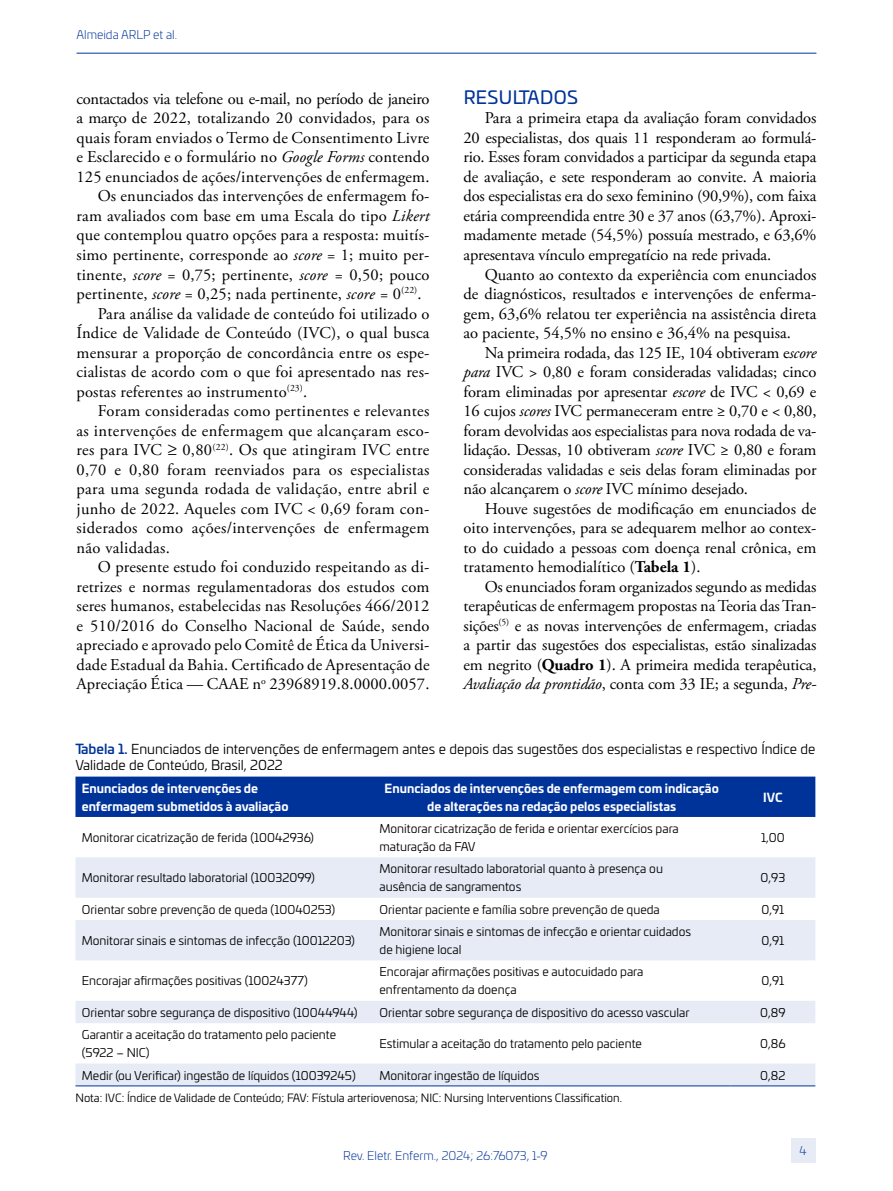
<style>
.page{position:relative;width:893px;height:1191px;background:#fff}
.page>*{position:absolute;margin:0;border:0;box-sizing:border-box;transform-origin:0 0}
.t1{font:18px "Univia Pro";letter-spacing:.02em;color:#039}
.t2{font:16.5px/19.5px "Adobe Garamond Pro";letter-spacing:.01em;color:#000;text-align:justify}
.t3{font:16.5px "Adobe Garamond Pro";letter-spacing:-.02em;color:#000}
.t4{font:13.5px/16.2px "Univia Pro";color:#000}
.t5{font:12px/18px "Univia Pro";color:#000}
.t6{font:700 12px/18px "Univia Pro";color:#fff}
.t7{font:300 12px "Univia Pro";color:#039}
.t8{font:11.25px "Univia Pro";color:#000}
.s1{font-style:italic}
.s2{font-weight:700}
.s3{font-weight:500;color:#039}
</style>
<div class="page">
<div style="left:791px;top:1138px;width:24px;height:25px;background:#e6ebf5"></div>
<hr style="left:77px;top:53px;width:739px;height:1px;background:#039">
<div style="left:75px;top:776px;width:740px;height:41px;background:#039"></div>
<svg style="left:75px;top:857px;width:740px;height:228px;fill:#e6ebf5"></svg>
<hr style="left:75px;top:1085px;width:298px;height:1px;background:#039">
<hr style="left:373px;top:1085px;width:357px;height:1px;background:#039">
<hr style="left:730px;top:1085px;width:85px;height:1px;background:#039">
<p class="t7" style="left:77px;top:26px;width:102px">Almeida ARLP et al.</p>
<p class="t3" style="left:77px;top:89px;width:354px">contactados via telefone ou e-mail, no período de janeiro</p>
<p class="t2" style="left:77px;top:109px;width:354px">a março de 2022, totalizando 20 convidados, para os</p>
<p class="t2" style="left:77px;top:128px;width:354px">quais foram enviados o Termo de Consentimento Livre</p>
<p class="t2" style="left:77px;top:148px;width:354px">e Esclarecido e o formulário no <span class="s1">Google Forms</span> contendo</p>
<p class="t2" style="left:77px;top:167px;width:354px">125 enunciados de ações/intervenções de enfermagem.</p>
<p class="t2" style="left:98px;top:187px;width:333px">Os enunciados das intervenções de enfermagem fo-</p>
<p class="t2" style="left:77px;top:207px;width:354px">ram avaliados com base em uma Escala do tipo <span class="s1">Likert</span></p>
<p class="t2" style="left:77px;top:226px;width:354px">que contemplou quatro opções para a resposta: muitís-</p>
<p class="t2" style="left:77px;top:246px;width:354px">simo pertinente, corresponde ao <span class="s1">score</span> = 1; muito per-</p>
<p class="t2" style="left:77px;top:265px;width:354px">tinente, <span class="s1">score</span> = 0,75; pertinente, <span class="s1">score =</span> 0,50; pouco</p>
<p class="t2" style="left:77px;top:285px;width:347px">pertinente, <span class="s1">score</span> = 0,25; nada pertinente, <span class="s1">score =</span> 0<sup>(22)</sup>.</p>
<p class="t2" style="left:98px;top:304px;width:333px">Para análise da validade de conteúdo foi utilizado o</p>
<p class="t2" style="left:77px;top:323px;width:354px">Índice de Validade de Conteúdo (IVC), o qual busca</p>
<p class="t2" style="left:77px;top:343px;width:354px">mensurar a proporção de concordância entre os espe-</p>
<p class="t2" style="left:77px;top:362px;width:354px">cialistas de acordo com o que foi apresentado nas res-</p>
<p class="t2" style="left:77px;top:382px;width:232px">postas referentes ao instrumento<sup>(23)</sup>.</p>
<p class="t2" style="left:98px;top:401px;width:333px">Foram consideradas como pertinentes e relevantes</p>
<p class="t2" style="left:77px;top:421px;width:354px">as intervenções de enfermagem que alcançaram esco-</p>
<p class="t2" style="left:77px;top:440px;width:354px">res para IVC ≥ 0,80<sup>(22)</sup>. Os que atingiram IVC entre</p>
<p class="t2" style="left:77px;top:460px;width:354px">0,70 e 0,80 foram reenviados para os especialistas</p>
<p class="t2" style="left:77px;top:479px;width:354px">para uma segunda rodada de validação, entre abril e</p>
<p class="t2" style="left:77px;top:499px;width:354px">junho de 2022. Aqueles com IVC &lt; 0,69 foram con-</p>
<p class="t2" style="left:77px;top:518px;width:354px">siderados como ações/intervenções de enfermagem</p>
<p class="t2" style="left:77px;top:538px;width:95px">não validadas.</p>
<p class="t2" style="left:98px;top:558px;width:333px">O presente estudo foi conduzido respeitando as di-</p>
<p class="t2" style="left:77px;top:577px;width:354px">retrizes e normas regulamentadoras dos estudos com</p>
<p class="t2" style="left:77px;top:597px;width:354px">seres humanos, estabelecidas nas Resoluções 466/2012</p>
<p class="t2" style="left:77px;top:616px;width:354px">e 510/2016 do Conselho Nacional de Saúde, sendo</p>
<p class="t2" style="left:77px;top:636px;width:354px">apreciado e aprovado pelo Comitê de Ética da Universi-</p>
<p class="t2" style="left:77px;top:655px;width:354px">dade Estadual da Bahia. Certificado de Apresentação de</p>
<p class="t2" style="left:77px;top:675px;width:354px">Apreciação Ética — CAAE n<sup>o</sup> 23968919.8.0000.0057.</p>
<p class="t1" style="left:464px;top:84px;width:116px">RESULTADOS</p>
<p class="t2" style="left:463px;top:109px;width:354px;text-indent:21px">Para a primeira etapa da avaliação foram convidados 20 especialistas, dos quais 11 responderam ao formulá&shy;rio. Esses foram convidados a participar da segunda etapa de avaliação, e sete responderam ao convite. A maioria dos especialistas era do sexo feminino (90,9%), com faixa etária compreendida entre 30 e 37 anos (63,7%). Aproxi&shy;madamente metade (54,5%) possuía mestrado, e 63,6% apresentava vínculo empregatício na rede privada.</p>
<p class="t2" style="left:463px;top:265px;width:354px;text-indent:21px">Quanto ao contexto da experiência com enunciados de diagnósticos, resultados e intervenções de enferma&shy;gem, 63,6% relatou ter experiência na assistência direta ao paciente, 54,5% no ensino e 36,4% na pesquisa.</p>
<p class="t2" style="left:463px;top:343px;width:354px;text-indent:21px">Na primeira rodada, das 125 IE, 104 obtiveram e<span class="s1">score para</span> IVC &gt; 0,80 e foram consideradas validadas; cinco foram eliminadas por apresentar <span class="s1">escore</span> de IVC &lt; 0,69 e 16 cujos <span class="s1">scores</span> IVC permaneceram entre ≥ 0,70 e &lt; 0,80, foram devolvidas aos especialistas para nova rodada de va&shy;lidação. Dessas, 10 obtiveram <span class="s1">score</span> IVC ≥ 0,80 e foram consideradas validadas e seis delas foram eliminadas por não alcançarem o <span class="s1">score</span> IVC mínimo desejado.</p>
<p class="t2" style="left:463px;top:499px;width:354px;text-indent:21px">Houve sugestões de modificação em enunciados de oito intervenções, para se adequarem melhor ao contex&shy;to do cuidado a pessoas com doença renal crônica, em tratamento hemodialítico (<span class="s2">Tabela 1</span>).</p>
<p class="t2" style="left:463px;top:577px;width:354px;text-indent:21px">Os enunciados foram organizados segundo as medidas terapêuticas de enfermagem propostas na Teoria das Tran&shy;sições<sup>(5)</sup> e as novas intervenções de enfermagem, criadas a partir das sugestões dos especialistas, estão sinalizadas em negrito (<span class="s2">Quadro 1</span>). A primeira medida terapêutica, <span class="s1">Avaliação da prontidão</span>, conta com 33 IE; a segunda, <span class="s1">Pre-</span></p>
<p class="t4" style="left:75px;top:740px;width:741px"><span class="s3">Tabela 1.</span> Enunciados de intervenções de enfermagem antes e depois das sugestões dos especialistas e respectivo Índice de<br>Validade de Conteúdo, Brasil, 2022</p>
<p class="t6" style="left:82px;top:778px;width:208px">Enunciados de intervenções de enfermagem submetidos à avaliação</p>
<p class="t6" style="left:385px;top:778px;width:336px;text-align:center">Enunciados de intervenções de enfermagem com indicação de alterações na redação pelos especialistas</p>
<p class="t6" style="left:763px;top:787px;width:21px">IVC</p>
<p class="t5" style="left:82px;top:828px;width:234px">Monitorar cicatrização de ferida (10042936)</p>
<p class="t5" style="left:379px;top:819px;width:301px">Monitorar cicatrização de ferida e orientar exercícios para maturação da FAV</p>
<p class="t5" style="left:761px;top:828px;width:25px">1,00</p>
<p class="t5" style="left:82px;top:868px;width:235px">Monitorar resultado laboratorial (10032099)</p>
<p class="t5" style="left:379px;top:859px;width:285px">Monitorar resultado laboratorial quanto à presença ou ausência de sangramentos</p>
<p class="t5" style="left:760px;top:868px;width:26px">0,93</p>
<p class="t5" style="left:82px;top:899px;width:255px">Orientar sobre prevenção de queda (10040253)</p>
<p class="t5" style="left:379px;top:899px;width:282px">Orientar paciente e família sobre prevenção de queda</p>
<p class="t5" style="left:761px;top:899px;width:24px">0,91</p>
<p class="t5" style="left:82px;top:931px;width:275px">Monitorar sinais e sintomas de infecção (10012203)</p>
<p class="t5" style="left:379px;top:922px;width:313px">Monitorar sinais e sintomas de infecção e orientar cuidados de higiene local</p>
<p class="t5" style="left:761px;top:931px;width:24px">0,91</p>
<p class="t5" style="left:82px;top:971px;width:227px">Encorajar afirmações positivas (10024377)</p>
<p class="t5" style="left:379px;top:962px;width:265px">Encorajar afirmações positivas e autocuidado para enfrentamento da doença</p>
<p class="t5" style="left:761px;top:971px;width:24px">0,91</p>
<p class="t5" style="left:82px;top:1002px;width:277px">Orientar sobre segurança de dispositivo (10044944)</p>
<p class="t5" style="left:379px;top:1002px;width:312px">Orientar sobre segurança de dispositivo do acesso vascular</p>
<p class="t5" style="left:760px;top:1002px;width:27px">0,89</p>
<p class="t5" style="left:82px;top:1025px;width:256px">Garantir a aceitação do tratamento pelo paciente (5922 – NIC)</p>
<p class="t5" style="left:379px;top:1034px;width:264px">Estimular a aceitação do tratamento pelo paciente</p>
<p class="t5" style="left:760px;top:1034px;width:27px">0,86</p>
<p class="t5" style="left:82px;top:1065px;width:275px">Medir (ou Verificar) ingestão de líquidos (10039245)</p>
<p class="t5" style="left:379px;top:1065px;width:161px">Monitorar ingestão de líquidos</p>
<p class="t5" style="left:760px;top:1065px;width:27px">0,82</p>
<p class="t8" style="left:75px;top:1089px;width:548px">Nota: IVC: Índice de Validade de Conteúdo; FAV: Fístula arteriovenosa; NIC: Nursing Interventions Classification.</p>
<p class="t7" style="left:343px;top:1147px;width:206px">Rev. Eletr. Enferm., 2024; 26:76073, 1-9</p>
<p class="t7" style="left:799px;top:1142px;width:9px">4</p>
</div>
